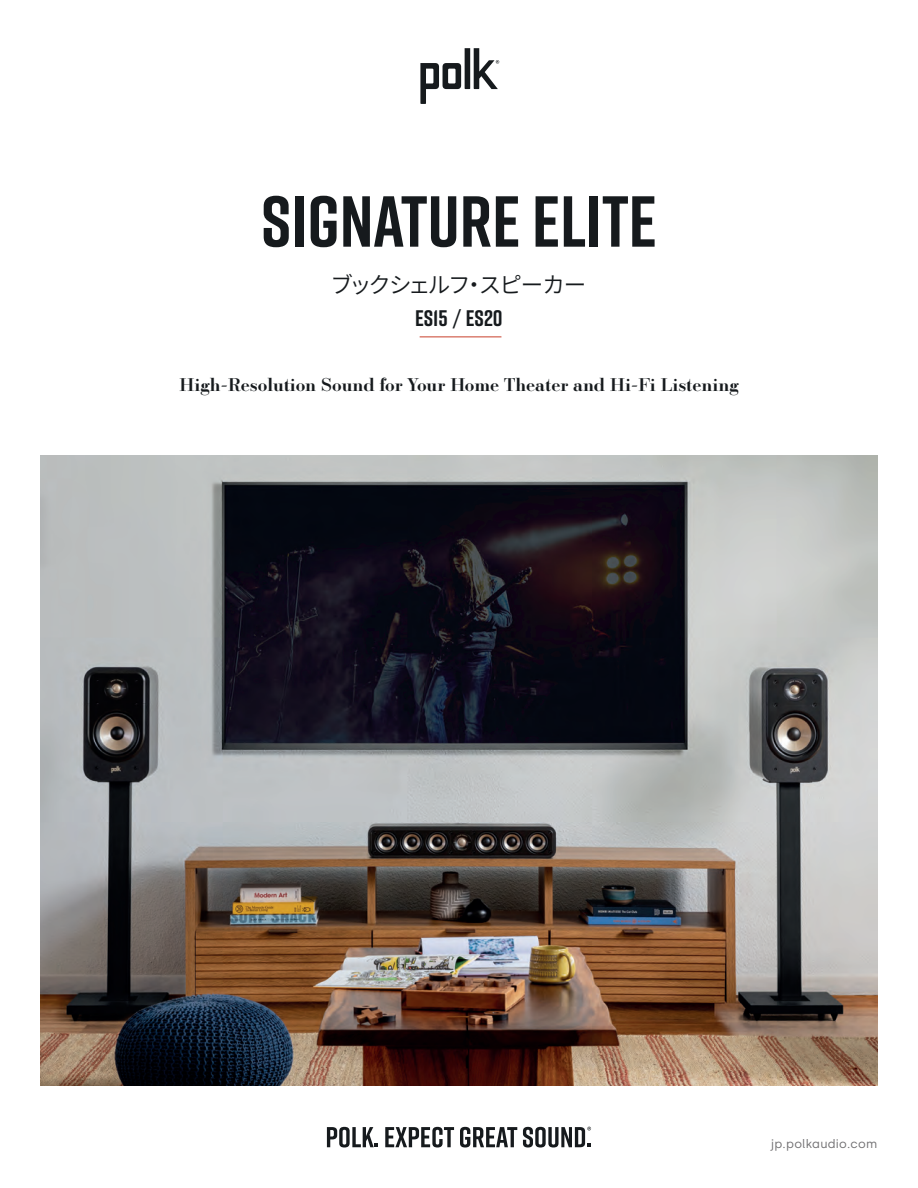
<style>
.page{position:relative;width:918px;height:1188px;background:#fff}
.page>*{position:absolute;margin:0;border:0;box-sizing:border-box;transform-origin:0 0}
.t1{font:700 72px "Rift";color:#161a1d}
.t2{font:22.5px "Source Han Sans JP";letter-spacing:-.09em;color:#161a1d}
.t3{font:700 22.5px "Rift";color:#161a1d}
.t4{font:500 18px "Ratio Modern";letter-spacing:-.005em;color:#161a1d}
.t5{font:12px "Silka";letter-spacing:.025em;color:#706f71}
.s1{font-family:"Silka";font-weight:400}
</style>
<div class="page">
<hr style="left:420px;top:337px;width:81px;height:1px;background:#c83f2b">
<svg style="left:327px;top:1127px;width:51px;height:21px"></svg>
<svg style="left:385px;top:1127px;width:69px;height:21px"></svg>
<svg style="left:460px;top:1127px;width:57px;height:21px"></svg>
<svg style="left:523px;top:1127px;width:68px;height:21px"></svg>
<img style="left:40px;top:455px;width:838px;height:631px">
<svg style="left:420px;top:48px;width:79px;height:56px"></svg>
<h1 class="t1" style="left:261px;top:170px;width:397px">SIGNATURE ELITE</h1>
<p class="t2" style="left:330px;top:272px;width:257px">ブックシェルフ・スピーカー</p>
<p class="t3" style="left:415px;top:302px;width:89px">ES15 <span class="s1">/</span> ES20</p>
<p class="t4" style="left:179px;top:372px;width:561px">High-Resolution Sound for Your Home Theater and Hi-Fi Listening</p>
<p class="t5" style="left:770px;top:1136px;width:109px">jp.polkaudio.com</p>
</div>
